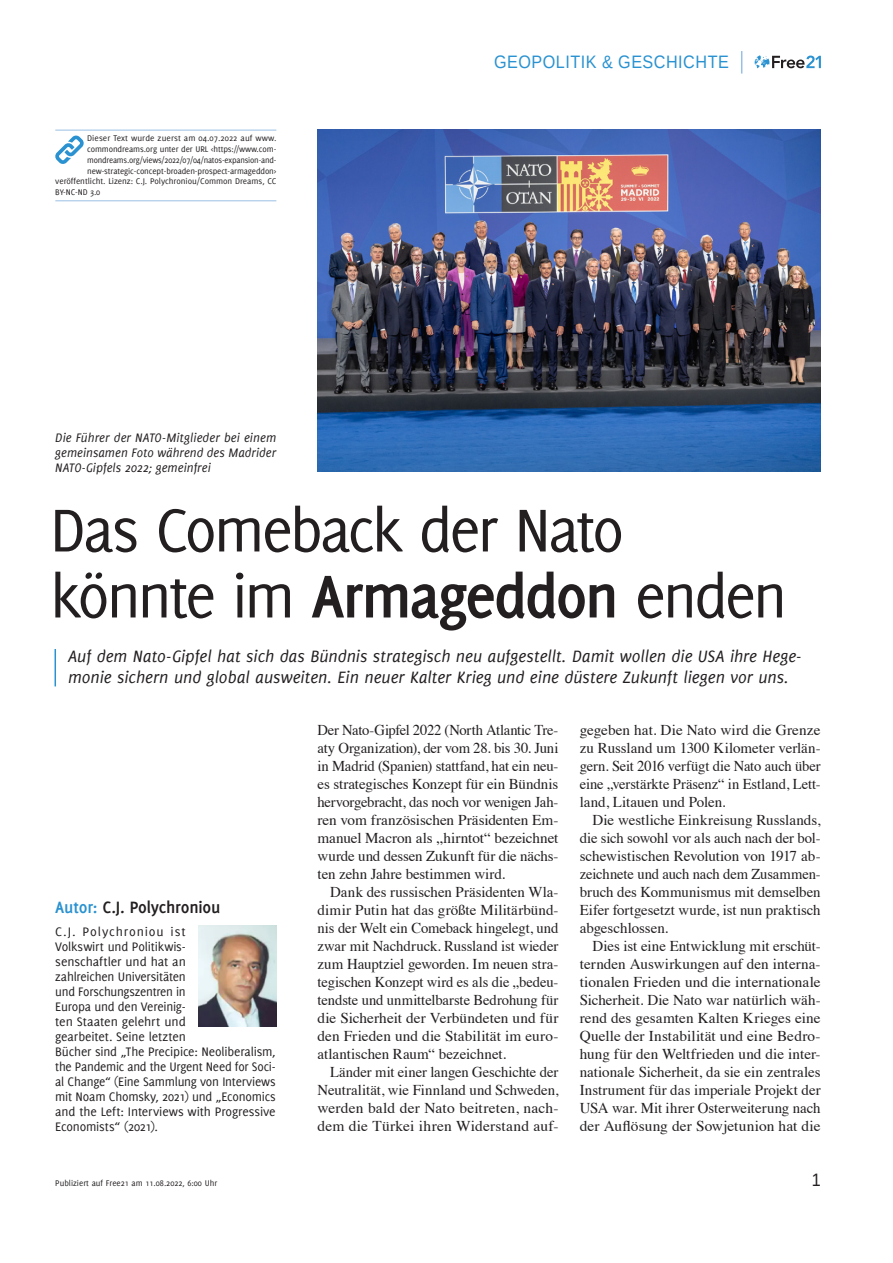
<style>
.page{position:relative;width:893px;height:1263px;background:#fff}
.page>*{position:absolute;margin:0;border:0;box-sizing:border-box;transform-origin:0 0}
.t1{font:66px/66px "Delicious";letter-spacing:-.045em;color:#231f20}
.t2{font:italic 18px/21.6px "Delicious";letter-spacing:-.005em;color:#231f20}
.t3{font:700 18px "Delicious";letter-spacing:-.01em;color:#231f20}
.t4{font:18px "Liberation Sans";letter-spacing:.03em;color:#2a92d0;scale:.9 1}
.t5{font:18px "Liberation Sans";color:#231f20;scale:.9 1}
.t6{font:15px/18px "Times";color:#231f20;text-align:justify}
.t7{font:13.5px/15px "Delicious";letter-spacing:-.015em;color:#231f20}
.t8{font:italic 13.5px/15px "Delicious";color:#231f20;text-align:justify}
.t9{font:9px "Delicious";letter-spacing:-.01em;color:#231f20}
.t10{font:9px "Delicious";letter-spacing:.01em;color:#231f20}
.s1{font-weight:700}
.s2{color:#2a92d0}
</style>
<div class="page">
<svg style="left:755px;top:55px;width:66px;height:13px"></svg>
<svg style="left:741px;top:51px;width:1px;height:23px"></svg>
<hr style="left:55px;top:649px;width:1px;height:37px;background:#2a92d0">
<img style="left:317px;top:130px;width:504px;height:342px">
<img style="left:199px;top:926px;width:77px;height:101px">
<hr style="left:55px;top:130px;width:221px;height:1px;background:#9abfe5">
<hr style="left:55px;top:200px;width:221px;height:1px;background:#9abfe5">
<svg style="left:55px;top:135px;width:29px;height:29px"></svg>
<p class="t10" style="left:87px;top:133px;width:191px">Dieser Text wurde zuerst am 04.07.2022 auf www.</p>
<p class="t9" style="left:87px;top:144px;width:191px">commondreams.org unter der URL &lt;https://www.com-</p>
<p class="t9" style="left:87px;top:155px;width:191px">mondreams.org/views/2022/07/04/natos-expansion-and-</p>
<p class="t9" style="left:87px;top:165px;width:191px">new-strategic-concept-broaden-prospect-armageddon&gt;</p>
<p class="t9" style="left:55px;top:176px;width:223px">veröffentlicht. Lizenz: C.J. Polychroniou/Common Dreams, CC</p>
<p class="t9" style="left:55px;top:187px;width:47px">BY-NC-ND 3.0</p>
<p class="t8" style="left:55px;top:430px;width:223px">Die Führer der NATO-Mitglieder bei einem gemeinsamen Foto während des Madrider NATO-Gipfels 2022; gemeinfrei</p>
<p class="t4" style="left:494px;top:51px;width:262px">GEOPOLITIK &amp; GESCHICHTE</p>
<h1 class="t1" style="left:50px;top:496px;width:739px">Das Comeback der Nato könnte im <span class="s1">Armageddon</span> enden</h1>
<p class="t2" style="left:68px;top:645px;width:735px">Auf dem Nato-Gipfel hat sich das Bündnis strategisch neu aufgestellt. Damit wollen die USA ihre Hege&shy;monie sichern und global ausweiten. Ein neuer Kalter Krieg und eine düstere Zukunft liegen vor uns.</p>
<p class="t3" style="left:55px;top:897px;width:167px"><span class="s2">Autor:</span> C.J. Polychroniou</p>
<p class="t7" style="left:55px;top:924px;width:222px">C.J. Polychroniou ist<br>Volkswirt und Politikwis-<br>senschaftler und hat an<br>zahlreichen Universitäten<br>und Forschungszentren in<br>Europa und den Vereinig-<br>ten Staaten gelehrt und<br>gearbeitet. Seine letzten<br>Bücher sind „The Precipice: Neoliberalism, the Pandemic and the Urgent Need for Soci&shy;al Change“ (Eine Sammlung von Interviews mit Noam Chomsky, 2021) und „Economics and the Left: Interviews with Progressive<br>Economists“ (2021).</p>
<p class="t6" style="left:317px;top:720px;width:242px">Der Nato-Gipfel 2022 (North Atlantic Tre&shy;aty Organization), der vom 28. bis 30. Juni in Madrid (Spanien) stattfand, hat ein neu&shy;es strategisches Konzept für ein Bündnis hervorgebracht, das noch vor wenigen Jah&shy;ren vom französischen Präsidenten Em&shy;manuel Macron als „hirntot“ bezeichnet wurde und dessen Zukunft für die nächs&shy;ten zehn Jahre bestimmen wird.</p>
<p class="t6" style="left:317px;top:882px;width:242px;text-indent:13px">Dank des russischen Präsidenten Wla&shy;dimir Putin hat das größte Militärbünd&shy;nis der Welt ein Comeback hingelegt, und zwar mit Nachdruck. Russland ist wieder zum Hauptziel geworden. Im neuen stra&shy;tegischen Konzept wird es als die „bedeu&shy;tendste und unmittelbarste Bedrohung für die Sicherheit der Verbündeten und für den Frieden und die Stabilität im euro&shy;atlantischen Raum“ bezeichnet.</p>
<p class="t6" style="left:317px;top:1062px;width:242px;text-indent:13px">Länder mit einer langen Geschichte der Neutralität, wie Finnland und Schweden, werden bald der Nato beitreten, nach&shy;dem die Türkei ihren Widerstand auf-</p>
<p class="t6" style="left:580px;top:720px;width:242px">gegeben hat. Die Nato wird die Grenze zu Russland um 1300 Kilometer verlän&shy;gern. Seit 2016 verfügt die Nato auch über eine „verstärkte Präsenz“ in Estland, Lett&shy;land, Litauen und Polen.</p>
<p class="t6" style="left:580px;top:810px;width:242px;text-indent:13px">Die westliche Einkreisung Russlands, die sich sowohl vor als auch nach der bol&shy;schewistischen Revolution von 1917 ab&shy;zeichnete und auch nach dem Zusammen&shy;bruch des Kommunismus mit demselben Eifer fortgesetzt wurde, ist nun praktisch abgeschlossen.</p>
<p class="t6" style="left:580px;top:936px;width:242px;text-indent:13px">Dies ist eine Entwicklung mit erschüt&shy;ternden Auswirkungen auf den interna&shy;tionalen Frieden und die internationale Sicherheit. Die Nato war natürlich wäh&shy;rend des gesamten Kalten Krieges eine Quelle der Instabilität und eine Bedro&shy;hung für den Weltfrieden und die inter&shy;nationale Sicherheit, da sie ein zentrales Instrument für das imperiale Projekt der USA war. Mit ihrer Osterweiterung nach der Auflösung der Sowjetunion hat die</p>
<p class="t9" style="left:55px;top:1177px;width:163px">Publiziert auf Free21 am 11.08.2022, 6:00 Uhr</p>
<p class="t5" style="left:812px;top:1168px;width:12px">1</p>
</div>
